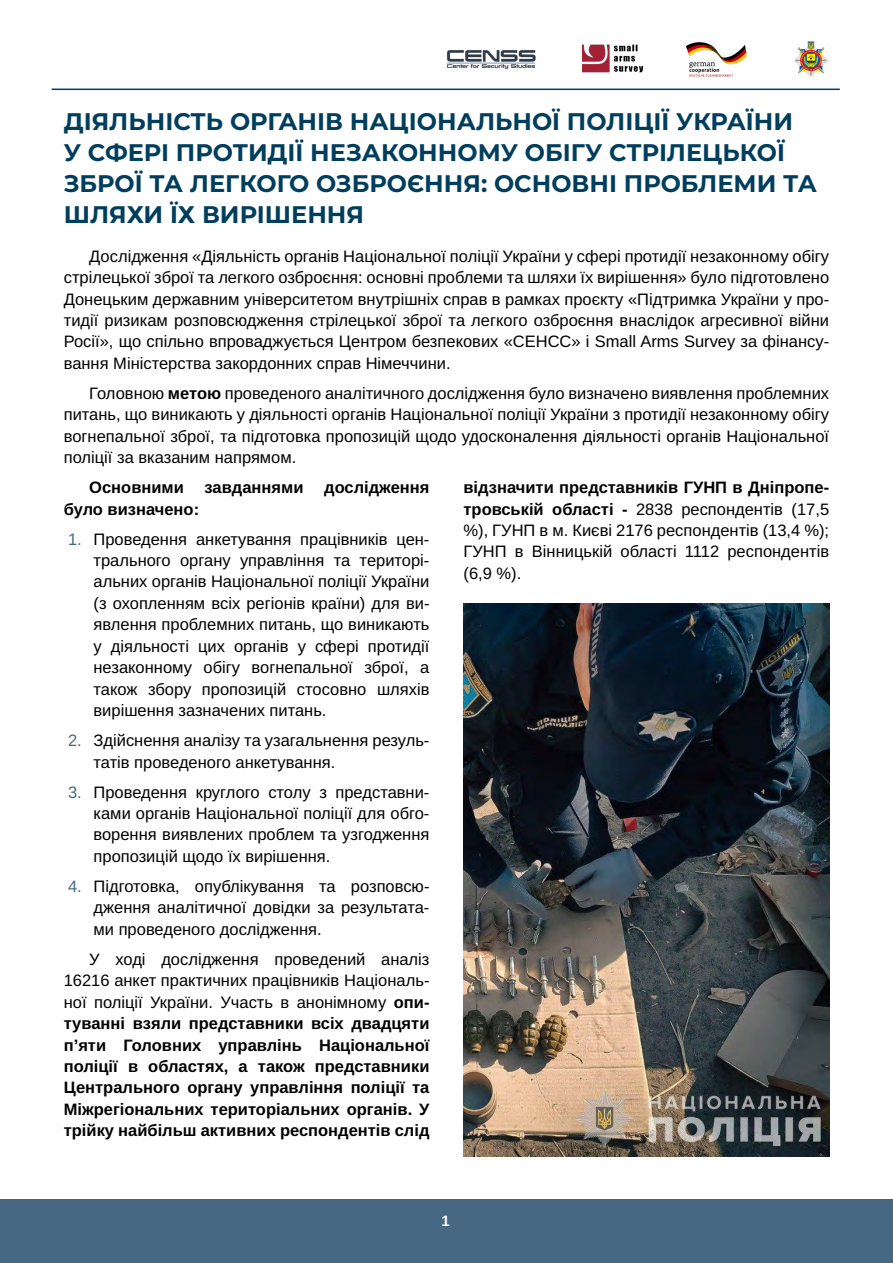
<style>
.page{position:relative;width:893px;height:1263px;background:#fff}
.page>*{position:absolute;margin:0;border:0;box-sizing:border-box;transform-origin:0 0}
.t1{font:700 24px/31.2px "Montserrat";color:#003e5d}
.t2{font:16.5px/21.5px "Arimo";color:#000;text-align:justify}
.t3{font:700 16.5px/21.5px "Arimo";color:#000;text-align:justify}
.t4{font:700 15px "Arimo";color:#fff}
.s1{font-weight:700}
.s2{color:#466883}
.s3{font-weight:400}
</style>
<div class="page">
<div style="left:0;top:1199px;width:893px;height:64px;background:#466883"></div>
<hr style="left:52px;top:89px;width:788px;height:1px;background:#003e5d">
<img style="left:794px;top:41px;width:35px;height:36px">
<img style="left:446px;top:50px;width:90px;height:19px">
<img style="left:582px;top:44px;width:60px;height:29px">
<img style="left:687px;top:42px;width:60px;height:35px">
<img style="left:463px;top:604px;width:366px;height:553px">
<h1 class="t1" style="left:64px;top:104px;width:754px">ДІЯЛЬНІСТЬ ОРГАНІВ НАЦІОНАЛЬНОЇ ПОЛІЦІЇ УКРАЇНИ<br>У СФЕРІ ПРОТИДІЇ НЕЗАКОННОМУ ОБІГУ СТРІЛЕЦЬКОЇ ЗБРОЇ ТА ЛЕГКОГО ОЗБРОЄННЯ: ОСНОВНІ ПРОБЛЕМИ ТА ШЛЯХИ ЇХ ВИРІШЕННЯ</h1>
<p class="t2" style="left:64px;top:245px;width:767px;text-indent:26px">Дослідження «Діяльність органів Національної поліції України у сфері протидії незаконному обігу стрілецької зброї та легкого озброєння: основні проблеми та шляхи їх вирішення» було підготовлено Донецьким державним університетом внутрішніх справ в рамках проєкту «Підтримка України у про&shy;тидії ризикам розповсюдження стрілецької зброї та легкого озброєння внаслідок агресивної війни Росії», що спільно впроваджується Центром безпекових «СЕНСС» і Small Arms Survey за фінансу&shy;вання Міністерства закордонних справ Німеччини.</p>
<p class="t2" style="left:64px;top:383px;width:767px;text-indent:26px">Головною <span class="s1">метою</span> проведеного аналітичного дослідження було визначено виявлення проблемних питань, що виникають у діяльності органів Національної поліції України з протидії незаконному обігу вогнепальної зброї, та підготовка пропозицій щодо удосконалення діяльності органів Національної поліції за вказаним напрямом.</p>
<p class="t3" style="left:89px;top:477px;width:96px">Основними</p>
<p class="t3" style="left:205px;top:477px;width:100px">завданнями</p>
<p class="t3" style="left:324px;top:477px;width:107px">дослідження</p>
<p class="t3" style="left:64px;top:498px;width:137px">було визначено:</p>
<p class="t2" style="left:94px;top:528px;width:337px;text-indent:-26px"><span class="s2">1.</span> Проведення анкетування працівників цен&shy;трального органу управління та територі&shy;альних органів Національної поліції України (з охопленням всіх регіонів країни) для ви&shy;явлення проблемних питань, що виникають у діяльності цих органів у сфері протидії незаконному обігу вогнепальної зброї, а також збору пропозицій стосовно шляхів вирішення зазначених питань.</p>
<p class="t2" style="left:94px;top:730px;width:337px;text-indent:-26px"><span class="s2">2.</span> Здійснення аналізу та узагальнення резуль&shy;татів проведеного анкетування.</p>
<p class="t2" style="left:94px;top:781px;width:337px;text-indent:-26px"><span class="s2">3.</span> Проведення круглого столу з представни&shy;ками органів Національної поліції для обго&shy;ворення виявлених проблем та узгодження пропозицій щодо їх вирішення.</p>
<p class="t2" style="left:94px;top:876px;width:337px;text-indent:-26px"><span class="s2">4.</span> Підготовка, опублікування та розповсю&shy;дження аналітичної довідки за результата&shy;ми проведеного дослідження.</p>
<p class="t3" style="left:64px;top:948px;width:367px;text-indent:26px"><span class="s3">У ході дослідження проведений аналіз 16216 анкет практичних працівників Національ&shy;ної поліції України. Участь в анонімному</span> опи&shy;туванні взяли представники всіх двадцяти п’яти Головних управлінь Національної поліції в областях, а також представники Центрального органу управління поліції та Міжрегіональних територіальних органів. У трійку найбільш активних респондентів слід</p>
<p class="t2" style="left:463px;top:477px;width:367px"><span class="s1">відзначити представників ГУНП в Дніпропе&shy;тровській області -</span> 2838 респондентів (17,5 %), ГУНП в м. Києві 2176 респондентів (13,4 %); ГУНП в Вінницькій області 1112 респондентів (6,9 %).</p>
<p class="t4" style="left:442px;top:1210px;width:10px">1</p>
</div>
